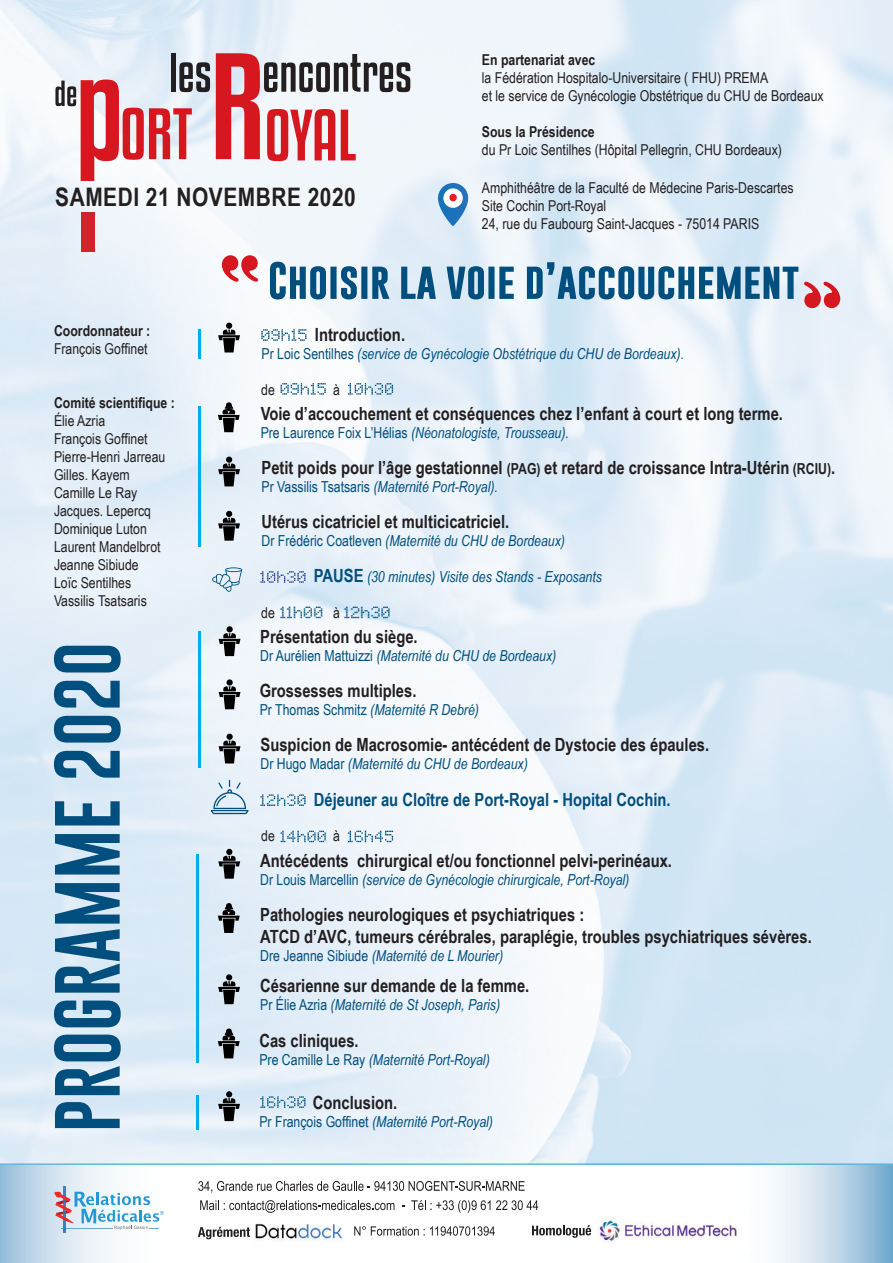
<style>
.page{position:relative;width:893px;height:1263px;background:#fff}
.page>*{position:absolute;margin:0;border:0;box-sizing:border-box;transform-origin:0 0}
.t1{font:27px "LCD Dot TR";color:#004f7e}
.t2{font:700 25.5px "Arial Narrow";letter-spacing:.02em;color:#231f20}
.t3{font:700 18.15px/21.6px "Arial Narrow";color:#231f20}
.t4{font:700 18.15px "Arial Narrow";color:#004f7e}
.t5{font:italic 15.15px "Arial Narrow";color:#004f7e}
.t6{font:15px/18px "Arial Narrow";color:#231f20}
.t7{font:700 15px "Arial Narrow";color:#231f20}
.s1{font-style:normal}
.s2{font-size:15.15px}
.s3{font-weight:700;font-style:normal;font-size:18.15px}
.s4{font-family:"Arial Narrow";font-size:15px;color:#231f20}
</style>
<div class="page">
<img style="left:0;top:0;width:893px;height:1164px">
<svg style="left:218px;top:323px;width:22px;height:29px"></svg>
<svg style="left:218px;top:457px;width:22px;height:29px"></svg>
<svg style="left:218px;top:511px;width:22px;height:30px"></svg>
<svg style="left:219px;top:626px;width:21px;height:30px"></svg>
<svg style="left:219px;top:734px;width:21px;height:29px"></svg>
<svg style="left:219px;top:679px;width:21px;height:30px"></svg>
<svg style="left:218px;top:974px;width:22px;height:30px"></svg>
<svg style="left:218px;top:1091px;width:22px;height:30px"></svg>
<svg style="left:218px;top:849px;width:22px;height:30px"></svg>
<svg style="left:281px;top:383px;width:112px;height:12px"></svg>
<svg style="left:260px;top:794px;width:45px;height:12px"></svg>
<svg style="left:261px;top:329px;width:45px;height:12px"></svg>
<svg style="left:281px;top:831px;width:112px;height:11px"></svg>
<svg style="left:260px;top:1096px;width:45px;height:12px"></svg>
<svg style="left:260px;top:571px;width:45px;height:12px"></svg>
<svg style="left:218px;top:402px;width:22px;height:30px"></svg>
<svg style="left:218px;top:903px;width:22px;height:30px"></svg>
<svg style="left:218px;top:1028px;width:22px;height:30px"></svg>
<svg style="left:212px;top:567px;width:30px;height:25px"></svg>
<hr style="left:198px;top:407px;width:2px;height:140px;background:#00aeef">
<hr style="left:198px;top:631px;width:2px;height:136px;background:#00aeef">
<hr style="left:197px;top:854px;width:2px;height:209px;background:#00aeef">
<hr style="left:198px;top:329px;width:2px;height:30px;background:#00aeef">
<hr style="left:197px;top:1096px;width:2px;height:34px;background:#00aeef">
<svg style="left:211px;top:780px;width:38px;height:34px"></svg>
<svg style="left:207px;top:1165px;width:686px;height:98px"></svg>
<svg style="left:0;top:1165px;width:110px;height:98px"></svg>
<hr style="left:0;top:1164px;width:893px;height:1px;background:#2398d5">
<svg style="left:198px;top:1181px;width:327px;height:12px"></svg>
<svg style="left:200px;top:1200px;width:194px;height:13px"></svg>
<svg style="left:411px;top:1200px;width:79px;height:13px"></svg>
<svg style="left:496px;top:1200px;width:42px;height:10px"></svg>
<svg style="left:354px;top:1226px;width:141px;height:10px"></svg>
<img style="left:255px;top:1220px;width:88px;height:23px">
<svg style="left:198px;top:1227px;width:52px;height:12px"></svg>
<img style="left:594px;top:1210px;width:155px;height:41px">
<svg style="left:532px;top:1225px;width:59px;height:13px"></svg>
<svg style="left:54px;top:1192px;width:110px;height:38px"></svg>
<svg style="left:270px;top:262px;width:528px;height:37px"></svg>
<svg style="left:54px;top:646px;width:67px;height:482px"></svg>
<svg style="left:222px;top:255px;width:36px;height:27px"></svg>
<svg style="left:804px;top:282px;width:36px;height:26px"></svg>
<svg style="left:438px;top:183px;width:30px;height:43px"></svg>
<svg style="left:216px;top:53px;width:194px;height:108px"></svg>
<div style="left:171px;top:54px;width:5px;height:38px;background:#231f20"></div>
<svg style="left:55px;top:62px;width:155px;height:119px"></svg>
<div style="left:81px;top:212px;width:13px;height:40px;background:#d1232a"></div>
<h2 class="t2" style="left:55px;top:177px;width:302px">SAMEDI 21 NOVEMBRE 2020</h2>
<p class="t7" style="left:482px;top:49px;width:115px">En partenariat avec</p>
<p class="t6" style="left:482px;top:68px;width:343px">la Fédération Hospitalo-Universitaire ( FHU) PREMA<br>et le service de Gynécologie Obstétrique du CHU de Bordeaux</p>
<p class="t7" style="left:482px;top:121px;width:114px">Sous la Présidence</p>
<p class="t6" style="left:482px;top:140px;width:302px">du Pr Loic Sentilhes (Hôpital Pellegrin, CHU Bordeaux)</p>
<p class="t6" style="left:482px;top:178px;width:313px">Amphithéâtre de la Faculté de Médecine Paris-Descartes<br>Site Cochin Port-Royal<br>24, rue du Faubourg Saint-Jacques - 75014 PARIS</p>
<p class="t7" style="left:54px;top:319px;width:98px">Coordonnateur :</p>
<p class="t6" style="left:54px;top:339px;width:95px">François Goffinet</p>
<p class="t7" style="left:54px;top:391px;width:122px">Comité scientifique :</p>
<p class="t6" style="left:54px;top:411px;width:113px">Élie Azria<br>François Goffinet<br>Pierre-Henri Jarreau<br>Gilles. Kayem<br>Camille Le Ray<br>Jacques. Lepercq<br>Dominique Luton<br>Laurent Mandelbrot<br>Jeanne Sibiude<br>Loïc Sentilhes<br>Vassilis Tsatsaris</p>
<p class="t3" style="left:315px;top:323px;width:92px">Introduction.</p>
<p class="t5" style="left:262px;top:343px;width:424px"><span class="s1">Pr Loic Sentilhes</span> (service de Gynécologie Obstétrique du CHU de Bordeaux).</p>
<p class="t6" style="left:261px;top:380px;width:15px">de</p>
<p class="t6" style="left:333px;top:380px;width:8px">à</p>
<p class="t3" style="left:261px;top:402px;width:524px">Voie d’accouchement et conséquences chez l’enfant à court et long terme.</p>
<p class="t5" style="left:261px;top:422px;width:310px"><span class="s1">Pre Laurence Foix L’Hélias</span> (Néonatologiste, Trousseau).</p>
<p class="t3" style="left:262px;top:456px;width:575px">Petit poids pour l’âge gestationnel <span class="s2">(PAG)</span> et retard de croissance Intra-Utérin <span class="s2">(RCIU)</span>.</p>
<p class="t5" style="left:262px;top:476px;width:238px"><span class="s1">Pr Vassilis Tsatsaris</span> (Maternité Port-Royal).</p>
<p class="t3" style="left:262px;top:510px;width:249px">Utérus cicatriciel et multicicatriciel.</p>
<p class="t5" style="left:262px;top:530px;width:305px"><span class="s1">Dr Frédéric Coatleven</span> (Maternité du CHU de Bordeaux)</p>
<p class="t5" style="left:314px;top:566px;width:290px"><span class="s3">PAUSE</span> (30 minutes) Visite des Stands - Exposants</p>
<h1 class="t1" style="left:261px;top:595px;width:132px"><span class="s4">de</span> 11h00 12h30</h1>
<p class="t6" style="left:333px;top:603px;width:8px">à</p>
<p class="t3" style="left:260px;top:625px;width:159px">Présentation du siège.</p>
<p class="t5" style="left:260px;top:645px;width:298px"><span class="s1">Dr Aurélien Mattuizzi</span> (Maternité du CHU de Bordeaux)</p>
<p class="t3" style="left:260px;top:679px;width:158px">Grossesses multiples.</p>
<p class="t5" style="left:260px;top:699px;width:221px"><span class="s1">Pr Thomas Schmitz</span> (Maternité R Debré)</p>
<p class="t3" style="left:260px;top:733px;width:450px">Suspicion de Macrosomie- antécédent de Dystocie des épaules.</p>
<p class="t5" style="left:260px;top:753px;width:269px"><span class="s1">Dr Hugo Madar</span> (Maternité du CHU de Bordeaux)</p>
<p class="t4" style="left:314px;top:786px;width:358px">Déjeuner au Cloître de Port-Royal - Hopital Cochin.</p>
<p class="t6" style="left:261px;top:826px;width:15px">de</p>
<p class="t6" style="left:333px;top:826px;width:8px">à</p>
<p class="t3" style="left:260px;top:849px;width:413px">Antécédents chirurgical et/ou fonctionnel pelvi-perinéaux.</p>
<p class="t5" style="left:260px;top:869px;width:371px"><span class="s1">Dr Louis Marcellin</span> (service de Gynécologie chirurgicale, Port-Royal)</p>
<p class="t3" style="left:260px;top:903px;width:553px">Pathologies neurologiques et psychiatriques :<br>ATCD d’AVC, tumeurs cérébrales, paraplégie, troubles psychiatriques sévères.</p>
<p class="t5" style="left:260px;top:945px;width:244px"><span class="s1">Dre Jeanne Sibiude</span> (Maternité de L Mourier)</p>
<p class="t3" style="left:260px;top:974px;width:271px">Césarienne sur demande de la femme.</p>
<p class="t5" style="left:260px;top:994px;width:241px"><span class="s1">Pr Élie Azria</span> (Maternité de St Joseph, Paris)</p>
<p class="t3" style="left:259px;top:1029px;width:101px">Cas cliniques.</p>
<p class="t5" style="left:259px;top:1049px;width:232px"><span class="s1">Pre Camille Le Ray</span> (Maternité Port-Royal)</p>
<p class="t3" style="left:313px;top:1091px;width:86px">Conclusion.</p>
<p class="t5" style="left:259px;top:1111px;width:235px"><span class="s1">Pr François Goffinet</span> (Maternité Port-Royal)</p>
</div>
